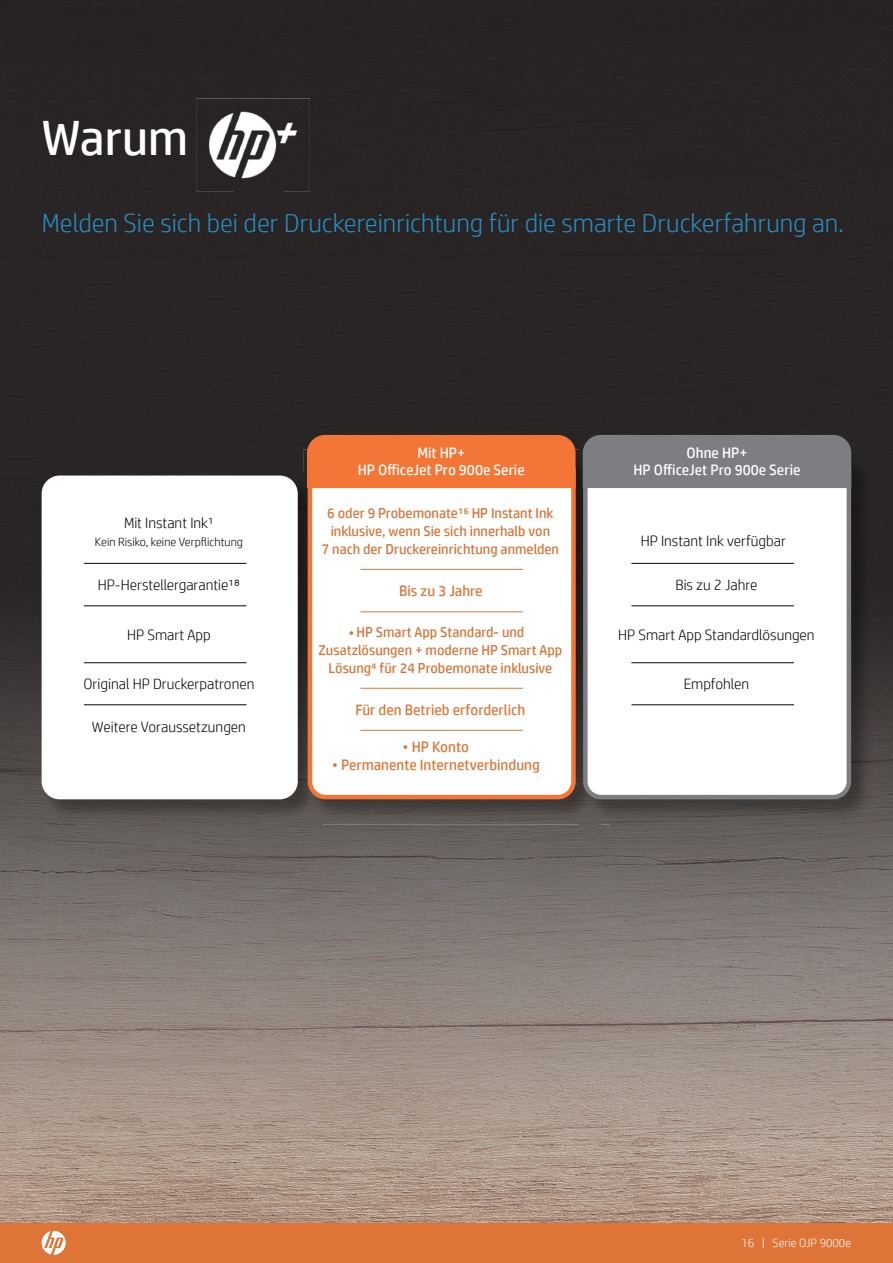
<style>
.page{position:relative;width:893px;height:1263px;background:#fff}
.page>*{position:absolute;margin:0;border:0;box-sizing:border-box;transform-origin:0 0}
.t1{font:49.65px "HP Simplified";color:#fff}
.t2{font:300 26.25px "HP Simplified";color:#288dc2}
.t3{font:300 15px "HP Simplified";color:#030303}
.t4{font:15px/18px "HP Simplified";color:#dc7537;text-align:center}
.t5{font:15px/16.5px "HP Simplified";color:#fff;text-align:center}
.t6{font:14.25px/18px "HP Simplified";color:#d67437;text-align:center}
.t7{font:300 12px "HP Simplified";color:#030303}
.t8{font:300 12px "HP Simplified";color:#fff}
</style>
<div class="page">
<div style="left:0;top:0;width:235px;height:473px;background:#292525"></div>
<div style="left:235px;top:0;width:658px;height:105px;background:#282323"></div>
<div style="left:282px;top:105px;width:564px;height:367px;background:#292525"></div>
<img style="left:846px;top:105px;width:47px;height:1118px">
<div style="left:235px;top:191px;width:47px;height:281px;background:#2a2525"></div>
<img style="left:0;top:473px;width:46px;height:750px">
<img style="left:46px;top:824px;width:801px;height:399px">
<img style="left:196px;top:99px;width:114px;height:92px">
<div style="left:0;top:1223px;width:893px;height:40px;background:#de7437"></div>
<svg style="left:42px;top:1231px;width:24px;height:24px"></svg>
<img style="left:38px;top:472px;width:266px;height:352px">
<div style="left:42px;top:475px;width:256px;height:324px;background:#fff;border-radius:18px"></div>
<img style="left:304px;top:449px;width:276px;height:375px">
<svg style="left:308px;top:453px;width:268px;height:346px"></svg>
<img style="left:851px;top:449px;width:24px;height:268px">
<img style="left:601px;top:717px;width:274px;height:107px">
<img style="left:580px;top:449px;width:21px;height:375px">
<svg style="left:583px;top:488px;width:268px;height:311px"></svg>
<hr style="left:84px;top:563px;width:162px;height:1px;background:#030303">
<hr style="left:84px;top:606px;width:162px;height:1px;background:#030303">
<hr style="left:631px;top:563px;width:163px;height:1px;background:#030303">
<hr style="left:631px;top:606px;width:163px;height:1px;background:#030303">
<div style="left:307px;top:435px;width:268px;height:53px;background:#f37636"></div>
<div style="left:583px;top:435px;width:268px;height:53px;background:#7d7e82"></div>
<hr style="left:360px;top:569px;width:163px;height:1px;background:#dc7537">
<hr style="left:360px;top:612px;width:163px;height:1px;background:#dc7537">
<hr style="left:84px;top:662px;width:162px;height:1px;background:#030303">
<hr style="left:631px;top:662px;width:163px;height:1px;background:#030303">
<hr style="left:360px;top:688px;width:163px;height:1px;background:#dc7537">
<hr style="left:84px;top:704px;width:162px;height:1px;background:#030303">
<hr style="left:631px;top:704px;width:163px;height:1px;background:#030303">
<hr style="left:360px;top:730px;width:163px;height:1px;background:#dc7537">
<svg style="left:349px;top:631px;width:4px;height:4px"></svg>
<svg style="left:403px;top:745px;width:4px;height:4px"></svg>
<svg style="left:333px;top:763px;width:4px;height:4px"></svg>
<h1 class="t1" style="left:42px;top:105px;width:148px">Warum</h1>
<h2 class="t2" style="left:42px;top:206px;width:804px">Melden Sie sich bei der Druckereinrichtung für die smarte Druckerfahrung an.</h2>
<p class="t3" style="left:124px;top:513px;width:91px">Mit Instant Ink¹</p>
<p class="t7" style="left:95px;top:534px;width:149px">Kein Risiko, keine Verpflichtung</p>
<p class="t5" style="left:358px;top:445px;width:169px">Mit HP+<br>HP OfficeJet Pro 900e Serie</p>
<p class="t5" style="left:633px;top:445px;width:169px">Ohne HP+<br>HP OfficeJet Pro 900e Serie</p>
<p class="t6" style="left:322px;top:504px;width:239px">6 oder 9 Probemonate¹⁶ HP Instant Ink inklusive, wenn Sie sich innerhalb von<br>7 nach der Druckereinrichtung anmelden</p>
<p class="t3" style="left:641px;top:531px;width:147px">HP Instant Ink verfügbar</p>
<p class="t3" style="left:98px;top:575px;width:143px">HP-Herstellergarantie¹⁸</p>
<p class="t3" style="left:127px;top:624px;width:85px">HP Smart App</p>
<p class="t6" style="left:318px;top:623px;width:245px">HP Smart App Standard- und<br>Zusatzlösungen + moderne HP Smart App<br>Lösung⁴ für 24 Probemonate inklusive</p>
<p class="t3" style="left:83px;top:674px;width:172px">Original HP Druckerpatronen</p>
<p class="t3" style="left:92px;top:717px;width:155px">Weitere Voraussetzungen</p>
<p class="t4" style="left:399px;top:581px;width:85px">Bis zu 3 Jahre</p>
<p class="t4" style="left:355px;top:700px;width:172px">Für den Betrieb erforderlich</p>
<p class="t4" style="left:341px;top:738px;width:200px">HP Konto<br>Permanente Internetverbindung</p>
<p class="t3" style="left:675px;top:575px;width:83px">Bis zu 2 Jahre</p>
<p class="t3" style="left:618px;top:624px;width:198px">HP Smart App Standardlösungen</p>
<p class="t3" style="left:684px;top:674px;width:67px">Empfohlen</p>
<p class="t8" style="left:741px;top:1235px;width:111px">16 | Serie OJP 9000e</p>
</div>
